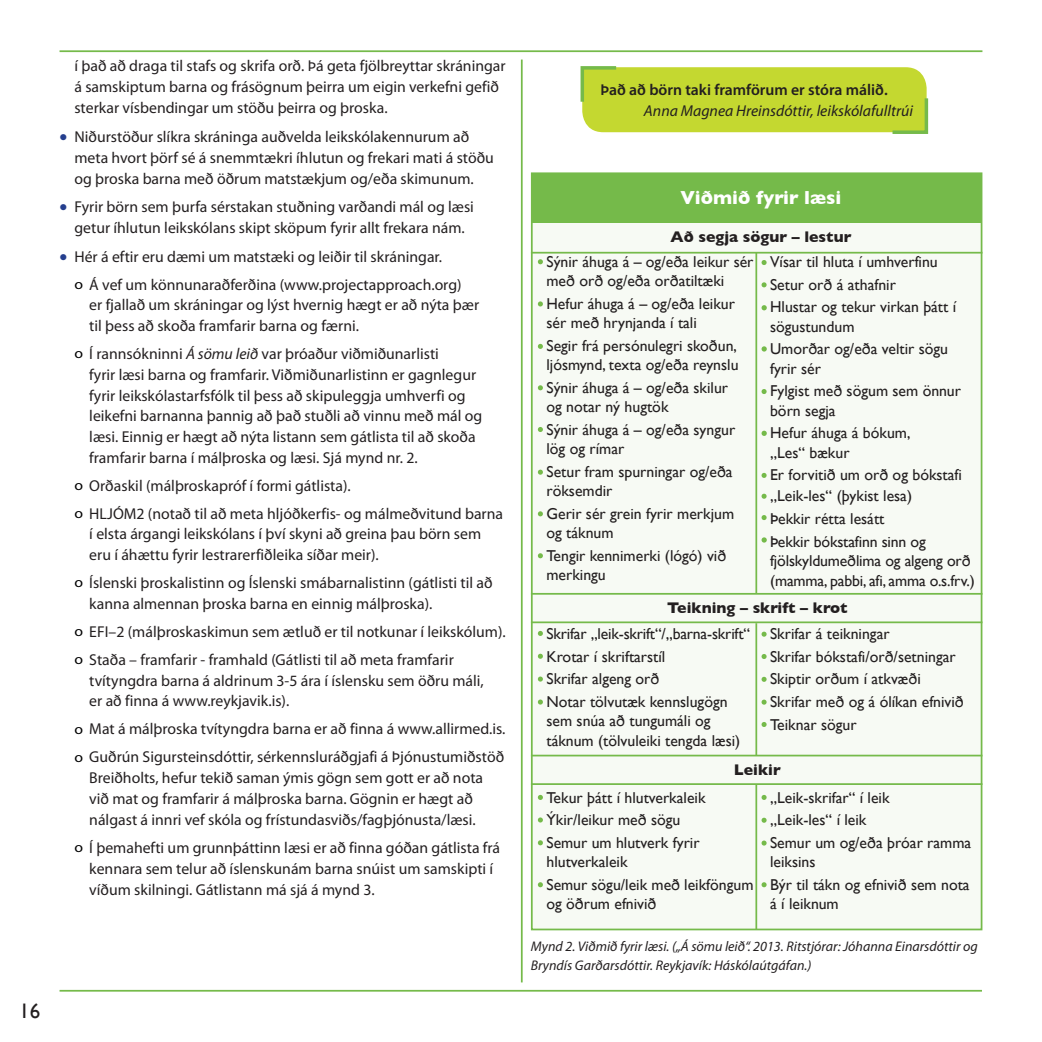
<style>
.page{position:relative;width:1042px;height:1042px;background:#fff}
.page>*{position:absolute;margin:0;border:0;box-sizing:border-box;transform-origin:0 0}
.t1{font:21px "Gill Sans";color:#231f20}
.t2{font:700 19.25px "Gill Sans";color:#fff}
.t3{font:15.75px/20.7px "Myriad Pro";color:#231f20}
.t4{font:15.75px/22.8px "Gill Sans";color:#231f20}
.t5{font:700 15.75px "Gill Sans";color:#231f20}
.t6{font:italic 15.75px "Myriad Pro";color:#231f20}
.t7{font:600 15.75px "Myriad Pro";color:#231f20}
.t8{font:italic 14px/19.2px "Myriad Pro";color:#231f20}
.s1{color:#253f8e}
.s2{font-size:14.17px;color:#000001}
.s3{font-style:italic}
</style>
<div class="page">
<hr style="left:60px;top:50px;width:922px;height:2px;background:#75ba4a">
<hr style="left:521px;top:60px;width:2px;height:922px;background:#75ba4a">
<hr style="left:60px;top:990px;width:922px;height:1px;background:#75ba4a">
<svg style="left:530px;top:172px;width:453px;height:759px"></svg>
<hr style="left:755px;top:252px;width:2px;height:341px;background:#75ba4a">
<hr style="left:755px;top:623px;width:2px;height:133px;background:#75ba4a">
<hr style="left:755px;top:784px;width:2px;height:145px;background:#75ba4a">
<hr style="left:531px;top:593px;width:451px;height:2px;background:#75ba4a">
<hr style="left:531px;top:755px;width:451px;height:1px;background:#75ba4a">
<hr style="left:531px;top:621px;width:451px;height:2px;background:#75ba4a">
<hr style="left:531px;top:252px;width:451px;height:2px;background:#75ba4a">
<hr style="left:531px;top:783px;width:451px;height:2px;background:#75ba4a">
<svg style="left:538px;top:259px;width:5px;height:5px"></svg>
<svg style="left:538px;top:301px;width:5px;height:5px"></svg>
<svg style="left:538px;top:344px;width:5px;height:5px"></svg>
<svg style="left:538px;top:385px;width:5px;height:5px"></svg>
<svg style="left:538px;top:427px;width:5px;height:5px"></svg>
<svg style="left:538px;top:470px;width:5px;height:5px"></svg>
<svg style="left:538px;top:511px;width:5px;height:5px"></svg>
<svg style="left:538px;top:553px;width:5px;height:5px"></svg>
<svg style="left:538px;top:631px;width:5px;height:5px"></svg>
<svg style="left:538px;top:654px;width:5px;height:5px"></svg>
<svg style="left:538px;top:676px;width:5px;height:5px"></svg>
<svg style="left:538px;top:699px;width:5px;height:5px"></svg>
<svg style="left:538px;top:795px;width:5px;height:5px"></svg>
<svg style="left:538px;top:817px;width:5px;height:5px"></svg>
<svg style="left:538px;top:840px;width:5px;height:5px"></svg>
<svg style="left:538px;top:882px;width:5px;height:5px"></svg>
<svg style="left:761px;top:260px;width:5px;height:5px"></svg>
<svg style="left:761px;top:282px;width:5px;height:5px"></svg>
<svg style="left:761px;top:305px;width:6px;height:5px"></svg>
<svg style="left:761px;top:346px;width:6px;height:6px"></svg>
<svg style="left:761px;top:389px;width:5px;height:5px"></svg>
<svg style="left:761px;top:431px;width:6px;height:5px"></svg>
<svg style="left:761px;top:473px;width:5px;height:5px"></svg>
<svg style="left:761px;top:494px;width:5px;height:5px"></svg>
<svg style="left:761px;top:515px;width:5px;height:5px"></svg>
<svg style="left:761px;top:537px;width:6px;height:5px"></svg>
<svg style="left:761px;top:631px;width:5px;height:6px"></svg>
<svg style="left:761px;top:654px;width:5px;height:5px"></svg>
<svg style="left:761px;top:677px;width:5px;height:5px"></svg>
<svg style="left:761px;top:699px;width:5px;height:6px"></svg>
<svg style="left:761px;top:722px;width:5px;height:5px"></svg>
<svg style="left:761px;top:795px;width:5px;height:5px"></svg>
<svg style="left:761px;top:818px;width:5px;height:5px"></svg>
<svg style="left:761px;top:840px;width:5px;height:5px"></svg>
<svg style="left:761px;top:882px;width:5px;height:5px"></svg>
<svg style="left:580px;top:66px;width:349px;height:68px;background:#c5d93b"></svg>
<p class="t3" style="left:74px;top:55px;width:433px">í það að draga til stafs og skrifa orð. Þá geta fjölbreyttar skráningar á samskiptum barna og frásögnum þeirra um eigin verkefni gefið sterkar vísbendingar um stöðu þeirra og þroska.</p>
<p class="t3" style="left:74px;top:126px;width:421px;text-indent:-15px"><span class="s1">●</span> Niðurstöður slíkra skráninga auðvelda leikskólakennurum að meta hvort þörf sé á snemmtækri íhlutun og frekari mati á stöðu og þroska barna með öðrum matstækjum og/eða skimunum.</p>
<p class="t3" style="left:60px;top:196px;width:416px;text-align:center"><span class="s1">●</span> Fyrir börn sem þurfa sérstakan stuðning varðandi mál og læsi getur íhlutun leikskólans skipt sköpum fyrir allt frekara nám.</p>
<p class="t3" style="left:74px;top:242px;width:389px;line-height:28.2px;text-indent:-15px"><span class="s1">●</span> Hér á eftir eru dæmi um matstæki og leiðir til skráningar.<br><span class="s2">o</span> Á vef um könnunaraðferðina (www.projectapproach.org)</p>
<p class="t3" style="left:89px;top:295px;width:391px">er fjallað um skráningar og lýst hvernig hægt er að nýta þær til þess að skoða framfarir barna og færni.</p>
<p class="t3" style="left:89px;top:343px;width:394px;text-indent:-15px"><span class="s2">o</span> Í rannsókninni <span class="s3">Á sömu leið</span> var þróaður viðmiðunarlisti<br>fyrir læsi barna og framfarir. Viðmiðunarlistinn er gagnlegur fyrir leikskólastarfsfólk til þess að skipuleggja umhverfi og leikefni barnanna þannig að það stuðli að vinnu með mál og læsi. Einnig er hægt að nýta listann sem gátlista til að skoða framfarir barna í málþroska og læsi. Sjá mynd nr. 2.</p>
<p class="t3" style="left:74px;top:471px;width:430px;line-height:28.2px"><span class="s2">o</span> Orðaskil (málþroskapróf í formi gátlista).<br><span class="s2">o</span> HLJÓM2 (notað til að meta hljóðkerfis- og málmeðvitund barna</p>
<p class="t3" style="left:89px;top:523px;width:393px">í elsta árgangi leikskólans í því skyni að greina þau börn sem eru í áhættu fyrir lestrarerfiðleika síðar meir).</p>
<p class="t3" style="left:89px;top:572px;width:405px;text-indent:-15px"><span class="s2">o</span> Íslenski þroskalistinn og Íslenski smábarnalistinn (gátlisti til að kanna almennan þroska barna en einnig málþroska).</p>
<p class="t3" style="left:74px;top:617px;width:433px;line-height:28.2px"><span class="s2">o</span> EFI–2 (málþroskaskimun sem ætluð er til notkunar í leikskólum). <span class="s2">o</span> Staða – framfarir - framhald (Gátlisti til að meta framfarir</p>
<p class="t3" style="left:89px;top:670px;width:396px">tvítyngdra barna á aldrinum 3-5 ára í íslensku sem öðru máli, er að finna á www.reykjavik.is).</p>
<p class="t3" style="left:74px;top:715px;width:432px;line-height:28.2px"><span class="s2">o</span> Mat á málþroska tvítyngdra barna er að finna á www.allirmed.is. <span class="s2">o</span> Guðrún Sigursteinsdóttir, sérkennsluráðgjafi á Þjónustumiðstöð</p>
<p class="t3" style="left:89px;top:767px;width:395px">Breiðholts, hefur tekið saman ýmis gögn sem gott er að nota við mat og framfarir á málþroska barna. Gögnin er hægt að nálgast á innri vef skóla og frístundasviðs/fagþjónusta/læsi.</p>
<p class="t3" style="left:89px;top:837px;width:412px;text-indent:-15px"><span class="s2">o</span> Í þemahefti um grunnþáttinn læsi er að finna góðan gátlista frá kennara sem telur að íslenskunám barna snúist um samskipti í víðum skilningi. Gátlistann má sjá á mynd 3.</p>
<h1 class="t1" style="left:19px;top:998px;width:23px">16</h1>
<p class="t7" style="left:600px;top:80px;width:289px">Það að börn taki framförum er stóra málið.</p>
<p class="t6" style="left:644px;top:101px;width:271px">Anna Magnea Hreinsdóttir, leikskólafulltrúi</p>
<p class="t2" style="left:680px;top:186px;width:162px">Viðmið fyrir læsi</p>
<p class="t5" style="left:670px;top:227px;width:182px">Að segja sögur – lestur</p>
<p class="t4" style="left:546px;top:252px;width:209px;line-height:19.2px">Sýnir áhuga á – og/eða leikur sér með orð og/eða orðatiltæki</p>
<p class="t4" style="left:546px;top:294px;width:190px;line-height:19.2px">Hefur áhuga á – og/eða leikur sér með hrynjanda í tali</p>
<p class="t4" style="left:546px;top:336px;width:194px;line-height:19.2px">Segir frá persónulegri skoðun, ljósmynd, texta og/eða reynslu</p>
<p class="t4" style="left:546px;top:378px;width:183px;line-height:19.2px">Sýnir áhuga á – og/eða skilur og notar ný hugtök</p>
<p class="t4" style="left:546px;top:420px;width:190px;line-height:19.2px">Sýnir áhuga á – og/eða syngur lög og rímar</p>
<p class="t4" style="left:546px;top:462px;width:188px;line-height:19.2px">Setur fram spurningar og/eða röksemdir</p>
<p class="t4" style="left:546px;top:504px;width:189px;line-height:19.2px">Gerir sér grein fyrir merkjum og táknum</p>
<p class="t4" style="left:546px;top:546px;width:181px;line-height:19.2px">Tengir kennimerki (lógó) við merkingu</p>
<p class="t4" style="left:770px;top:250px;width:188px">Vísar til hluta í umhverfinu<br>Setur orð á athafnir<br>Hlustar og tekur virkan þátt í</p>
<p class="t4" style="left:770px;top:315px;width:180px">sögustundum<br>Umorðar og/eða veltir sögu</p>
<p class="t4" style="left:770px;top:357px;width:192px">fyrir sér<br>Fylgist með sögum sem önnur</p>
<p class="t4" style="left:770px;top:399px;width:142px">börn segja<br>Hefur áhuga á bókum,</p>
<p class="t4" style="left:770px;top:441px;width:193px">„Les“ bækur<br>Er forvitið um orð og bókstafi</p>
<p class="t4" style="left:770px;top:485px;width:157px">„Leik-les“ (þykist lesa)<br>Þekkir rétta lesátt<br>Þekkir bókstafinn sinn og</p>
<p class="t4" style="left:770px;top:551px;width:206px;line-height:19.2px">fjölskyldumeðlima og algeng orð (mamma, pabbi, afi, amma o.s.frv.)</p>
<p class="t5" style="left:667px;top:598px;width:182px">Teikning – skrift – krot</p>
<p class="t4" style="left:546px;top:622px;width:205px">Skrifar „leik-skrift“/„barna-skrift“<br>Krotar í skriftarstíl<br>Skrifar algeng orð<br>Notar tölvutæk kennslugögn</p>
<p class="t4" style="left:546px;top:711px;width:195px;line-height:19.2px">sem snúa að tungumáli og táknum (tölvuleiki tengda læsi)</p>
<p class="t4" style="left:770px;top:622px;width:195px">Skrifar á teikningar<br>Skrifar bókstafi/orð/setningar<br>Skiptir orðum í atkvæði<br>Skrifar með og á ólíkan efnivið<br>Teiknar sögur</p>
<p class="t5" style="left:734px;top:761px;width:48px">Leikir</p>
<p class="t4" style="left:546px;top:786px;width:161px">Tekur þátt í hlutverkaleik<br>Ýkir/leikur með sögu<br>Semur um hlutverk fyrir</p>
<p class="t4" style="left:546px;top:850px;width:209px">hlutverkaleik<br>Semur sögu/leik með leikföngum</p>
<p class="t4" style="left:546px;top:892px;width:112px">og öðrum efnivið</p>
<p class="t4" style="left:770px;top:786px;width:203px">„Leik-skrifar“ í leik<br>„Leik-les“ í leik<br>Semur um og/eða þróar ramma</p>
<p class="t4" style="left:770px;top:850px;width:201px">leiksins<br>Býr til tákn og efnivið sem nota</p>
<p class="t4" style="left:770px;top:892px;width:70px">á í leiknum</p>
<p class="t8" style="left:531px;top:936px;width:448px">Mynd 2. Viðmið fyrir læsi. („Á sömu leið“. 2013. Ritstjórar: Jóhanna Einarsdóttir og<br>Bryndís Garðarsdóttir. Reykjavík: Háskólaútgáfan.)</p>
</div>
